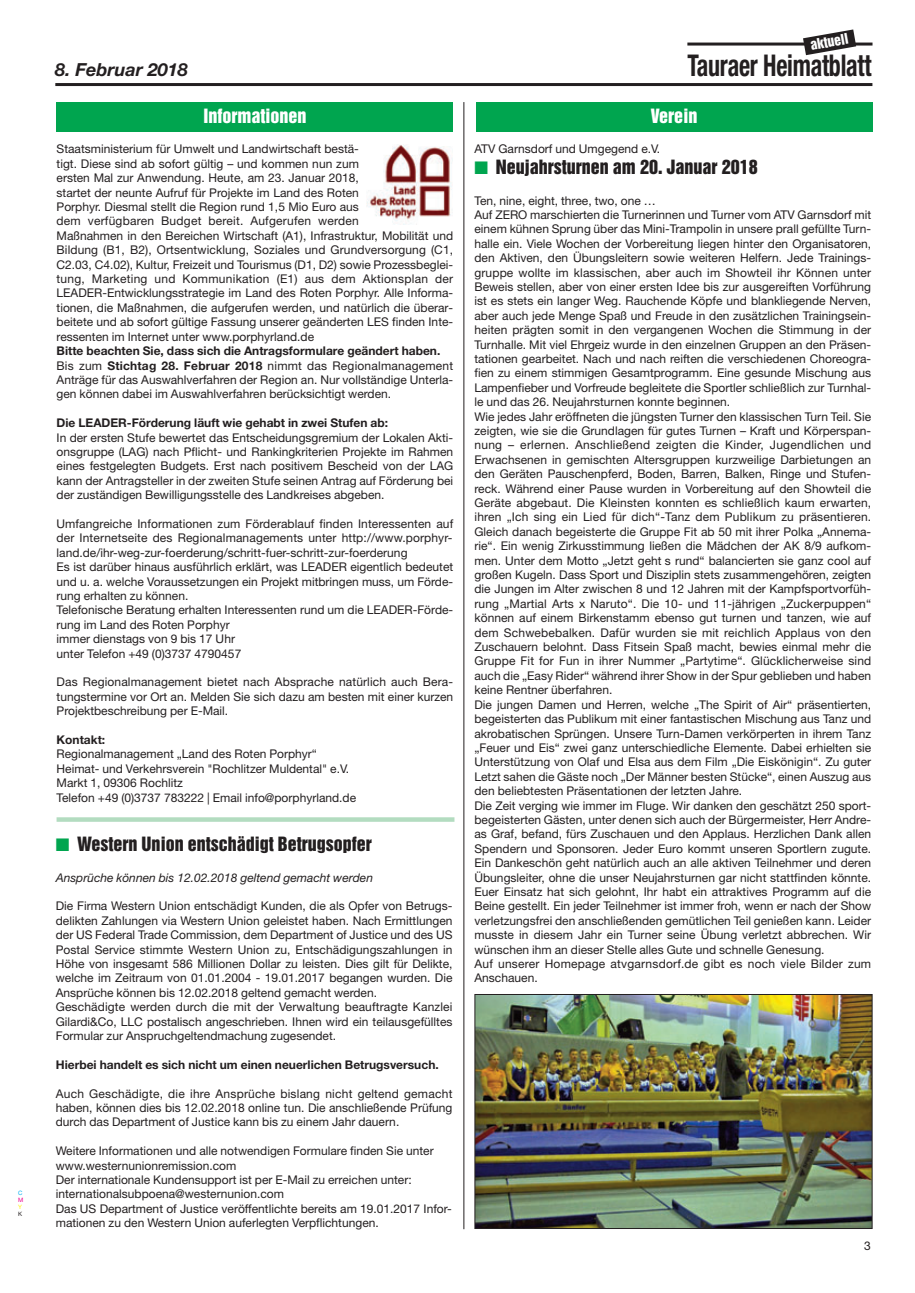
<style>
.page{position:relative;width:915px;height:1293px;background:#fff}
.page>*{position:absolute;margin:0;border:0;box-sizing:border-box;transform-origin:0 0}
.t1{font:700 condensed 30px "Helvetica Neue";letter-spacing:-.01em;color:#231f20;scale:.8 1}
.t2{font:18px "Helvetica Inserat";color:#231f20}
.t3{font:18px "Helvetica Inserat";color:#fff}
.t4{font:italic 700 18px "Helvetica Neue";color:#231f20}
.t5{font:13.5px "Helvetica Inserat";color:#fff}
.t6{font:12px/14.4px "Helvetica Neue";color:#231f20}
.t7{font:700 12px "Helvetica Neue";color:#231f20}
.t8{font:italic 12px "Helvetica Neue";color:#231f20}
.t9{font:6px "Helvetica Neue";color:#00aeef}
.t10{font:6px "Helvetica Neue";color:#ed028c}
.t11{font:6px "Helvetica Neue";color:#fff101}
.t12{font:6px "Helvetica Neue";color:#231f20}
.s1{font-weight:700}
.s2{color:#00a54f}
</style>
<div class="page">
<hr style="left:55px;top:83px;width:817px;height:3px;background:#231f20">
<hr style="left:687px;top:43px;width:185px;height:3px;background:#231f20">
<svg style="left:802px;top:29px;width:53px;height:26px"></svg>
<img style="left:366px;top:145px;width:87px;height:80px">
<div style="left:57px;top:102px;width:396px;height:30px;background:#00a54f"></div>
<div style="left:57px;top:817px;width:397px;height:5px;background:#b3dcc0"></div>
<img style="left:476px;top:996px;width:394px;height:231px">
<div style="left:474px;top:994px;width:398px;height:235px;border:1px solid #231f20"></div>
<div style="left:475px;top:102px;width:397px;height:30px;background:#00a54f"></div>
<hr style="left:463px;top:102px;width:1px;height:1127px;background:#231f20">
<p class="t9" style="left:18px;top:1190px;width:6px">C</p>
<p class="t10" style="left:18px;top:1197px;width:7px">M</p>
<p class="t11" style="left:18px;top:1204px;width:5px">Y</p>
<p class="t12" style="left:18px;top:1211px;width:6px">K</p>
<p class="t5" style="left:809px;top:40px;width:40px;rotate:-10deg">aktuell</p>
<h2 class="t4" style="left:55px;top:63px;width:134px">8. Februar 2018</h2>
<h1 class="t1" style="left:687px;top:54px;width:231px">Tauraer Heimatblatt</h1>
<h2 class="t3" style="left:203px;top:109px;width:105px">Informationen</h2>
<p class="t6" style="left:57px;top:143px;width:398px">Staatsministerium für Umwelt und Landwirtschaft bestä-<br>tigt. Diese sind ab sofort gültig – und kommen nun zum<br>ersten Mal zur Anwendung. Heute, am 23. Januar 2018,<br>startet der neunte Aufruf für Projekte im Land des Roten<br>Porphyr. Diesmal stellt die Region rund 1,5 Mio Euro aus<br>dem verfügbaren Budget bereit. Aufgerufen werden<br>Maßnahmen in den Bereichen Wirtschaft (A1), Infrastruktur, Mobilität und Bildung (B1, B2), Ortsentwicklung, Soziales und Grundversorgung (C1, C2.03, C4.02), Kultur, Freizeit und Tourismus (D1, D2) sowie Prozessbeglei&shy;tung, Marketing und Kommunikation (E1) aus dem Aktionsplan der LEADER-Entwicklungsstrategie im Land des Roten Porphyr. Alle Informa&shy;tionen, die Maßnahmen, die aufgerufen werden, und natürlich die überar&shy;beitete und ab sofort gültige Fassung unserer geänderten LES finden Inte&shy;ressenten im Internet unter www.porphyrland.de</p>
<p class="t6" style="left:57px;top:345px;width:398px"><span class="s1">Bitte beachten Sie, dass sich die Antragsformulare geändert haben.<br></span>Bis zum <span class="s1">Stichtag 28. Februar 2018</span> nimmt das Regionalmanagement Anträge für das Auswahlverfahren der Region an. Nur vollständige Unterla&shy;gen können dabei im Auswahlverfahren berücksichtigt werden.</p>
<p class="t7" style="left:57px;top:418px;width:333px">Die LEADER-Förderung läuft wie gehabt in zwei Stufen ab:</p>
<p class="t6" style="left:57px;top:431px;width:398px;text-align:justify">In der ersten Stufe bewertet das Entscheidungsgremium der Lokalen Akti&shy;onsgruppe (LAG) nach Pflicht- und Rankingkriterien Projekte im Rahmen eines festgelegten Budgets. Erst nach positivem Bescheid von der LAG kann der Antragsteller in der zweiten Stufe seinen Antrag auf Förderung bei der zuständigen Bewilligungsstelle des Landkreises abgeben.</p>
<p class="t6" style="left:57px;top:517px;width:398px">Umfangreiche Informationen zum Förderablauf finden Interessenten auf der Internetseite des Regionalmanagements unter http://www.porphyr&shy;land.de/ihr-weg-zur-foerderung/schritt-fuer-schritt-zur-foerderung<br>Es ist darüber hinaus ausführlich erklärt, was LEADER eigentlich bedeutet und u. a. welche Voraussetzungen ein Projekt mitbringen muss, um Förde&shy;rung erhalten zu können.<br>Telefonische Beratung erhalten Interessenten rund um die LEADER-Förde&shy;rung im Land des Roten Porphyr<br>immer dienstags von 9 bis 17 Uhr<br>unter Telefon +49 (0)3737 4790457</p>
<p class="t6" style="left:57px;top:676px;width:398px;text-align:justify">Das Regionalmanagement bietet nach Absprache natürlich auch Bera&shy;tungstermine vor Ort an. Melden Sie sich dazu am besten mit einer kurzen Projektbeschreibung per E-Mail.</p>
<p class="t7" style="left:57px;top:735px;width:50px">Kontakt:</p>
<p class="t6" style="left:57px;top:748px;width:301px">Regionalmanagement „Land des Roten Porphyr“ Heimat- und Verkehrsverein "Rochlitzer Muldental" e.V.<br>Markt 1, 09306 Rochlitz<br>Telefon +49 (0)3737 783222 | Email info@porphyrland.de</p>
<h2 class="t2" style="left:56px;top:836px;width:317px"><span class="s2">■</span> Western Union entschädigt Betrugsopfer</h2>
<p class="t8" style="left:56px;top:873px;width:318px">Ansprüche können bis 12.02.2018 geltend gemacht werden</p>
<p class="t6" style="left:56px;top:900px;width:398px">Die Firma Western Union entschädigt Kunden, die als Opfer von Betrugs&shy;delikten Zahlungen via Western Union geleistet haben. Nach Ermittlungen der US Federal Trade Commission, dem Department of Justice und des US Postal Service stimmte Western Union zu, Entschädigungszahlungen in Höhe von insgesamt 586 Millionen Dollar zu leisten. Dies gilt für Delikte, welche im Zeitraum von 01.01.2004 - 19.01.2017 begangen wurden. Die Ansprüche können bis 12.02.2018 geltend gemacht werden.<br>Geschädigte werden durch die mit der Verwaltung beauftragte Kanzlei Gilardi&amp;Co, LLC postalisch angeschrieben. Ihnen wird ein teilausgefülltes Formular zur Anspruchgeltendmachung zugesendet.</p>
<p class="t7" style="left:56px;top:1060px;width:384px">Hierbei handelt es sich nicht um einen neuerlichen Betrugsversuch.</p>
<p class="t6" style="left:56px;top:1087px;width:398px;text-align:justify">Auch Geschädigte, die ihre Ansprüche bislang nicht geltend gemacht haben, können dies bis 12.02.2018 online tun. Die anschließende Prüfung durch das Department of Justice kann bis zu einem Jahr dauern.</p>
<p class="t6" style="left:56px;top:1145px;width:397px">Weitere Informationen und alle notwendigen Formulare finden Sie unter www.westernunionremission.com<br>Der internationale Kundensupport ist per E-Mail zu erreichen unter: internationalsubpoena@westernunion.com<br>Das US Department of Justice veröffentlichte bereits am 19.01.2017 Infor&shy;mationen zu den Western Union auferlegten Verpflichtungen.</p>
<h2 class="t3" style="left:650px;top:109px;width:48px">Verein</h2>
<p class="t6" style="left:474px;top:143px;width:187px">ATV Garnsdorf und Umgegend e.V.</p>
<h2 class="t2" style="left:474px;top:159px;width:284px"><span class="s2">■</span> Neujahrsturnen am 20. Januar 2018</h2>
<p class="t6" style="left:474px;top:194px;width:398px">Ten, nine, eight, three, two, one …<br>Auf ZERO marschierten die Turnerinnen und Turner vom ATV Garnsdorf mit einem kühnen Sprung über das Mini-Trampolin in unsere prall gefüllte Turn&shy;halle ein. Viele Wochen der Vorbereitung liegen hinter den Organisatoren, den Aktiven, den Übungsleitern sowie weiteren Helfern. Jede Trainings&shy;gruppe wollte im klassischen, aber auch im Showteil ihr Können unter Beweis stellen, aber von einer ersten Idee bis zur ausgereiften Vorführung ist es stets ein langer Weg. Rauchende Köpfe und blankliegende Nerven, aber auch jede Menge Spaß und Freude in den zusätzlichen Trainingsein&shy;heiten prägten somit in den vergangenen Wochen die Stimmung in der Turnhalle. Mit viel Ehrgeiz wurde in den einzelnen Gruppen an den Präsen&shy;tationen gearbeitet. Nach und nach reiften die verschiedenen Choreogra&shy;fien zu einem stimmigen Gesamtprogramm. Eine gesunde Mischung aus Lampenfieber und Vorfreude begleitete die Sportler schließlich zur Turnhal&shy;le und das 26. Neujahrsturnen konnte beginnen.<br>Wie jedes Jahr eröffneten die jüngsten Turner den klassischen Turn Teil. Sie zeigten, wie sie die Grundlagen für gutes Turnen – Kraft und Körperspan&shy;nung – erlernen. Anschließend zeigten die Kinder, Jugendlichen und Erwachsenen in gemischten Altersgruppen kurzweilige Darbietungen an den Geräten Pauschenpferd, Boden, Barren, Balken, Ringe und Stufen&shy;reck. Während einer Pause wurden in Vorbereitung auf den Showteil die Geräte abgebaut. Die Kleinsten konnten es schließlich kaum erwarten, ihren „Ich sing ein Lied für dich“-Tanz dem Publikum zu präsentieren.<br>Gleich danach begeisterte die Gruppe Fit ab 50 mit ihrer Polka „Annema&shy;rie“. Ein wenig Zirkusstimmung ließen die Mädchen der AK 8/9 aufkom&shy;men. Unter dem Motto „Jetzt geht s rund“ balancierten sie ganz cool auf großen Kugeln. Dass Sport und Disziplin stets zusammengehören, zeigten die Jungen im Alter zwischen 8 und 12 Jahren mit der Kampfsportvorfüh&shy;rung „Martial Arts x Naruto“. Die 10- und 11-jährigen „Zuckerpuppen“ können auf einem Birkenstamm ebenso gut turnen und tanzen, wie auf dem Schwebebalken. Dafür wurden sie mit reichlich Applaus von den Zuschauern belohnt. Dass Fitsein Spaß macht, bewies einmal mehr die Gruppe Fit for Fun in ihrer Nummer „Partytime“. Glücklicherweise sind auch die „Easy Rider“ während ihrer Show in der Spur geblieben und haben keine Rentner überfahren.<br>Die jungen Damen und Herren, welche „The Spirit of Air“ präsentierten, begeisterten das Publikum mit einer fantastischen Mischung aus Tanz und akrobatischen Sprüngen. Unsere Turn-Damen verkörperten in ihrem Tanz „Feuer und Eis“ zwei ganz unterschiedliche Elemente. Dabei erhielten sie Unterstützung von Olaf und Elsa aus dem Film „Die Eiskönigin“. Zu guter Letzt sahen die Gäste noch „Der Männer besten Stücke“, einen Auszug aus den beliebtesten Präsentationen der letzten Jahre.<br>Die Zeit verging wie immer im Fluge. Wir danken den geschätzt 250 sport&shy;begeisterten Gästen, unter denen sich auch der Bürgermeister, Herr Andre&shy;as Graf, befand, fürs Zuschauen und den Applaus. Herzlichen Dank allen Spendern und Sponsoren. Jeder Euro kommt unseren Sportlern zugute.<br>Ein Dankeschön geht natürlich auch an alle aktiven Teilnehmer und deren Übungsleiter, ohne die unser Neujahrsturnen gar nicht stattfinden könnte.<br>Euer Einsatz hat sich gelohnt, Ihr habt ein attraktives Programm auf die Beine gestellt. Ein jeder Teilnehmer ist immer froh, wenn er nach der Show verletzungsfrei den anschließenden gemütlichen Teil genießen kann. Leider musste in diesem Jahr ein Turner seine Übung verletzt abbrechen. Wir wünschen ihm an dieser Stelle alles Gute und schnelle Genesung.<br>Auf unserer Homepage atvgarnsdorf.de gibt es noch viele Bilder zum Anschauen.</p>
<p class="t6" style="left:863px;top:1239px;width:8px">3</p>
</div>
